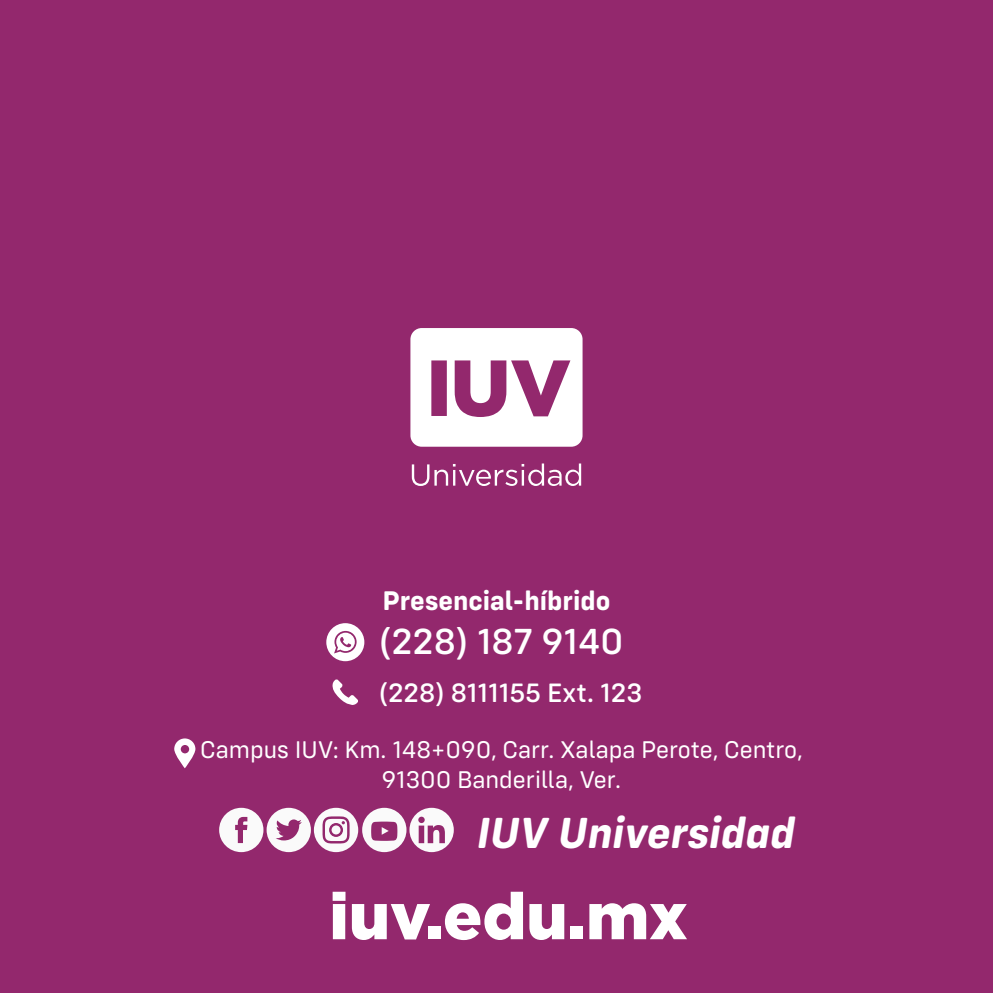
<style>
.page{position:relative;width:993px;height:993px;background:#fff}
.page>*{position:absolute;margin:0;border:0;box-sizing:border-box;transform-origin:0 0}
.t1{font:900 65px "Gotham";color:#fff}
.t2{font:italic 700 45px "Config Rounded";color:#fff}
.t3{font:500 37.5px "Config Rounded";color:#fff}
.t4{font:700 28px "Config Rounded";color:#fff}
.t5{font:500 27.5px "Config Rounded";color:#fff}
.t6{font:25px/30px "Config Rounded";color:#fff;text-align:center}
</style>
<div class="page">
<div style="left:0;top:0;width:992px;height:992px;background:#93286d"></div>
<svg style="left:410px;top:328px;width:172px;height:118px"></svg>
<svg style="left:411px;top:463px;width:170px;height:23px"></svg>
<svg style="left:219px;top:807px;width:234px;height:44px"></svg>
<svg style="left:174px;top:738px;width:21px;height:30px"></svg>
<svg style="left:326px;top:623px;width:38px;height:38px"></svg>
<svg style="left:332px;top:679px;width:26px;height:26px"></svg>
<p class="t4" style="left:382px;top:584px;width:229px">Presencial-híbrido</p>
<h3 class="t3" style="left:379px;top:619px;width:246px">(228) 187 9140</h3>
<p class="t5" style="left:379px;top:676px;width:265px">(228) 8111155 Ext. 123</p>
<p class="t6" style="left:200px;top:734px;width:604px">Campus IUV: Km. 148+090, Carr. Xalapa Perote, Centro,<br>91300 Banderilla, Ver.</p>
<h2 class="t2" style="left:476px;top:805px;width:320px">IUV Universidad</h2>
<h1 class="t1" style="left:329px;top:878px;width:359px">iuv.edu.mx</h1>
</div>
